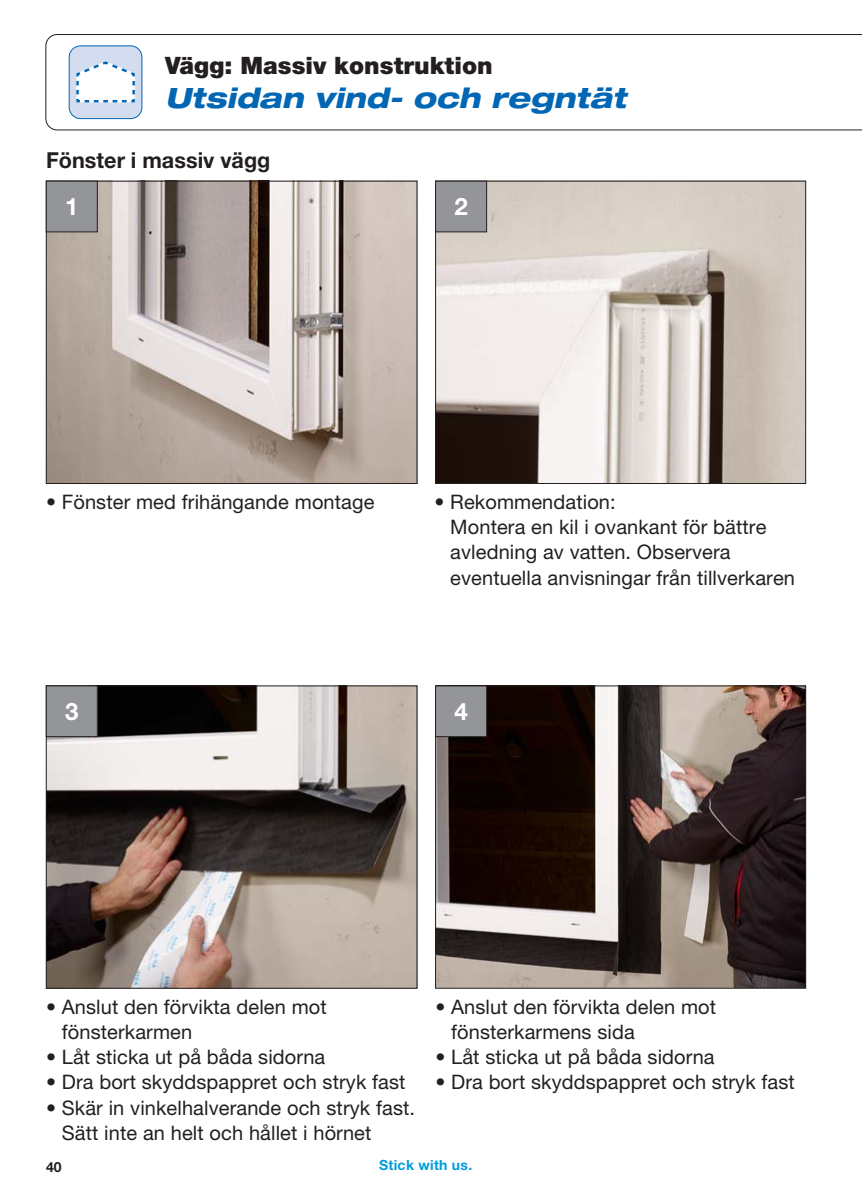
<style>
.page{position:relative;width:862px;height:1191px;background:#fff}
.page>*{position:absolute;margin:0;border:0;box-sizing:border-box;transform-origin:0 0}
.t1{font:italic 800 expanded 28px "Helvetica Neue LT Pro";letter-spacing:.005em;color:#0166b3}
.t2{font:900 24px "Helvetica Neue LT Pro";letter-spacing:.005em;color:#231f20}
.t3{font:700 24px "Helvetica Neue LT Pro";color:#fff}
.t4{font:700 22px "Helvetica Neue LT Pro";letter-spacing:.005em;color:#231f20}
.t5{font:20px/25.2px "Helvetica Neue LT Pro";letter-spacing:.005em;color:#231f20}
.t6{font:700 14px "Helvetica Neue LT Pro";letter-spacing:.025em;color:#009cdb}
.t7{font:700 14px "Helvetica Neue LT Pro";color:#231f20}
</style>
<div class="page">
<svg style="left:45px;top:34px;width:817px;height:96px"></svg>
<div style="left:69px;top:46px;width:73px;height:73px;background:#d4ddef;border-radius:11px"></div>
<div style="left:69px;top:45px;width:73px;height:74px;border:1px solid #0166b3;border-radius:11px"></div>
<svg style="left:76px;top:61px;width:59px;height:42px"></svg>
<img style="left:48px;top:183px;width:367px;height:299px">
<div style="left:46px;top:181px;width:371px;height:303px;border:1px solid #231f20"></div>
<div style="left:46px;top:181px;width:51px;height:51px;background:#939598"></div>
<div style="left:46px;top:181px;width:52px;height:51px;border:1px solid #231f20"></div>
<img style="left:48px;top:687px;width:367px;height:299px">
<div style="left:46px;top:685px;width:371px;height:303px;border:1px solid #231f20"></div>
<div style="left:46px;top:686px;width:51px;height:50px;background:#939598"></div>
<div style="left:46px;top:685px;width:52px;height:52px;border:1px solid #231f20"></div>
<img style="left:437px;top:687px;width:367px;height:299px">
<div style="left:435px;top:685px;width:371px;height:303px;border:1px solid #231f20"></div>
<div style="left:435px;top:686px;width:51px;height:50px;background:#939598"></div>
<div style="left:435px;top:685px;width:52px;height:52px;border:1px solid #231f20"></div>
<img style="left:437px;top:183px;width:367px;height:299px">
<div style="left:435px;top:181px;width:371px;height:303px;border:1px solid #231f20"></div>
<div style="left:435px;top:181px;width:51px;height:51px;background:#939598"></div>
<div style="left:435px;top:181px;width:52px;height:51px;border:1px solid #231f20"></div>
<p class="t2" style="left:165px;top:51px;width:329px">Vägg: Massiv konstruktion</p>
<h1 class="t1" style="left:165px;top:80px;width:463px">Utsidan vind- och regntät</h1>
<p class="t4" style="left:46px;top:146px;width:226px">Fönster i massiv vägg</p>
<p class="t3" style="left:65px;top:192px;width:15px">1</p>
<p class="t3" style="left:454px;top:192px;width:15px">2</p>
<p class="t5" style="left:46px;top:489px;width:330px">• Fönster med frihängande montage</p>
<p class="t5" style="left:450px;top:489px;width:346px;text-indent:-16px">• Rekommendation:<br>Montera en kil i ovankant för bättre avledning av vatten. Observera eventuella anvisningar från tillverkaren</p>
<p class="t3" style="left:65px;top:696px;width:15px">3</p>
<p class="t3" style="left:454px;top:696px;width:15px">4</p>
<p class="t5" style="left:62px;top:993px;width:266px;text-indent:-16px">• Anslut den förvikta delen mot fönsterkarmen</p>
<p class="t5" style="left:46px;top:1044px;width:281px">• Låt sticka ut på båda sidorna</p>
<p class="t5" style="left:46px;top:1069px;width:361px">• Dra bort skyddspappret och stryk fast</p>
<p class="t5" style="left:62px;top:1094px;width:355px;text-indent:-16px">• Skär in vinkelhalverande och stryk fast.<br>Sätt inte an helt och hållet i hörnet</p>
<p class="t5" style="left:451px;top:993px;width:266px;text-indent:-16px">• Anslut den förvikta delen mot fönsterkarmens sida</p>
<p class="t5" style="left:435px;top:1044px;width:281px">• Låt sticka ut på båda sidorna</p>
<p class="t5" style="left:435px;top:1069px;width:361px">• Dra bort skyddspappret och stryk fast</p>
<p class="t7" style="left:46px;top:1157px;width:17px">40</p>
<p class="t6" style="left:379px;top:1156px;width:95px">Stick with us.</p>
</div>
